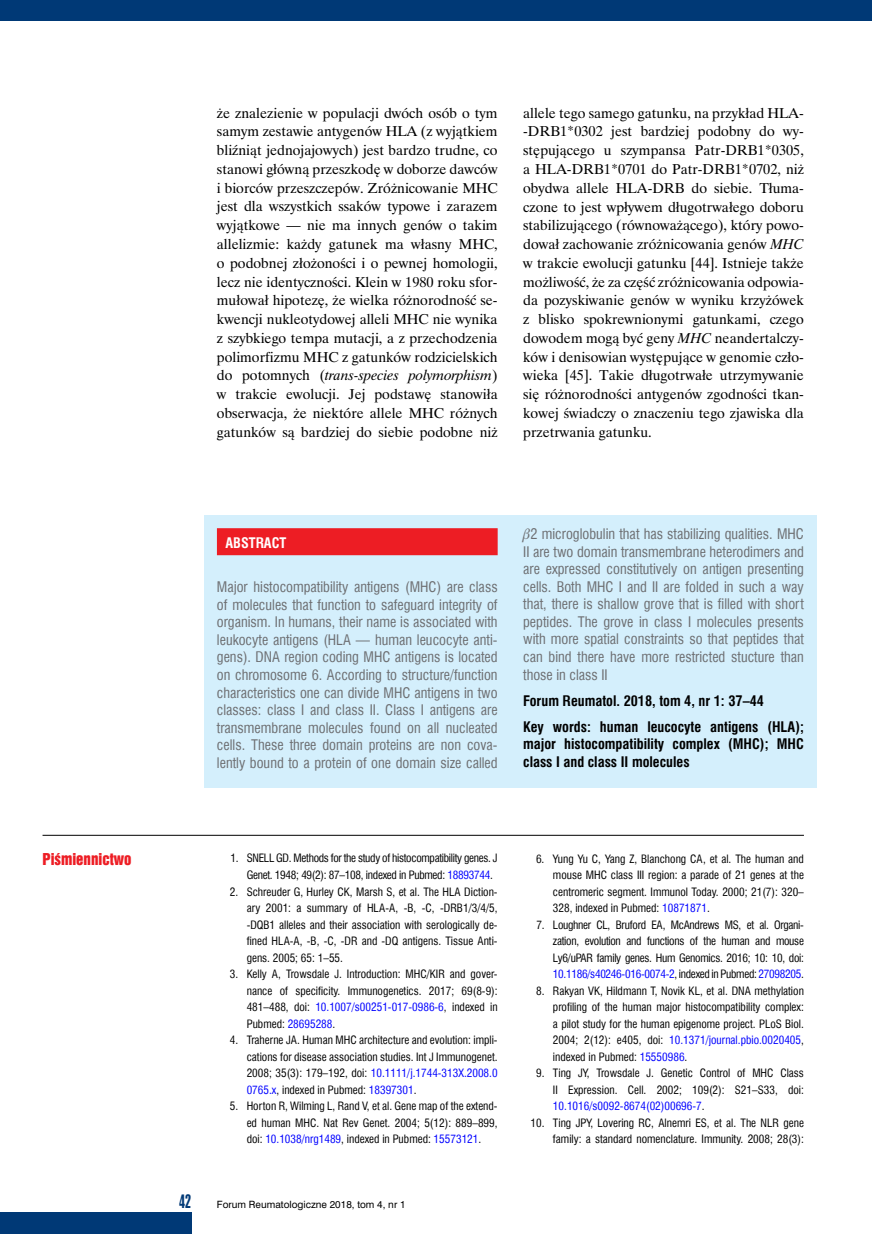
<style>
.page{position:relative;width:872px;height:1234px;background:#fff}
.page>*{position:absolute;margin:0;border:0;box-sizing:border-box;transform-origin:0 0}
.t1{font:18px "Swis 924 EU";color:#003976}
.t2{font:15px "Swis 921 EU";color:#ed1d24}
.t3{font:14.25px/18.8px "Time Ibis EE";color:#000;text-align:justify}
.t4{font:14.25px/17.5px "Swis 721 Cn EU";color:#6d6e71;text-align:justify}
.t5{font:700 14.25px/26.1px "Swis 721 Cn EU";color:#000}
.t6{font:700 14.25px "Swis 721 Cn EU";color:#fff}
.t7{font:11.25px/16.5px "Swis 721 Cn EU";color:#000;text-align:justify}
.t8{font:11.25px/16.5px "Swis 721 Cn EU";letter-spacing:-.025em;color:#000}
.t9{font:9.3px "Swis 721 PL";color:#000}
.s1{font-style:italic}
.s2{color:#00f}
</style>
<div class="page">
<div style="left:0;top:0;width:872px;height:21px;background:#003976"></div>
<div style="left:0;top:1212px;width:191px;height:21px;background:#003976"></div>
<div style="left:204px;top:515px;width:612px;height:272px;background:#d4effc"></div>
<div style="left:217px;top:528px;width:280px;height:27px;background:#ed1d24"></div>
<hr style="left:43px;top:834px;width:761px;height:1px;background:#000">
<p class="t3" style="left:217px;top:103px;width:282px">że znalezienie w populacji dwóch osób o tym samym zestawie antygenów HLA (z wyjątkiem bliźniąt jednojajowych) jest bardzo trudne, co stanowi główną przeszkodę w doborze dawców i biorców przeszczepów. Zróżnicowanie MHC jest dla wszystkich ssaków typowe i zarazem wyjątkowe — nie ma innych genów o takim allelizmie: każdy gatunek ma własny MHC, o podobnej złożoności i o pewnej homologii, lecz nie identyczności. Klein w 1980 roku sfor&shy;mułował hipotezę, że wielka różnorodność se&shy;kwencji nukleotydowej alleli MHC nie wynika z szybkiego tempa mutacji, a z przechodzenia polimorfizmu MHC z gatunków rodzicielskich do potomnych (<span class="s1">trans-species polymorphism</span>) w trakcie ewolucji. Jej podstawę stanowiła obserwacja, że niektóre allele MHC różnych gatunków są bardziej do siebie podobne niż</p>
<p class="t3" style="left:523px;top:103px;width:282px">allele tego samego gatunku, na przykład HLA--DRB1*0302 jest bardziej podobny do wy&shy;stępującego u szympansa Patr-DRB1*0305, a HLA-DRB1*0701 do Patr-DRB1*0702, niż obydwa allele HLA-DRB do siebie. Tłuma&shy;czone to jest wpływem długotrwałego doboru stabilizującego (równoważącego), który powo&shy;dował zachowanie zróżnicowania genów <span class="s1">MHC </span>w trakcie ewolucji gatunku [44]. Istnieje także możliwość, że za część zróżnicowania odpowia&shy;da pozyskiwanie genów w wyniku krzyżówek z blisko spokrewnionymi gatunkami, czego dowodem mogą być geny <span class="s1">MHC</span> neandertalczy&shy;ków i denisowian występujące w genomie czło&shy;wieka [45]. Takie długotrwałe utrzymywanie się różnorodności antygenów zgodności tkan&shy;kowej świadczy o znaczeniu tego zjawiska dla przetrwania gatunku.</p>
<p class="t6" style="left:225px;top:534px;width:62px">ABSTRACT</p>
<p class="t4" style="left:217px;top:578px;width:282px">Major histocompatibility antigens (MHC) are class of molecules that function to safeguard integrity of organism. In humans, their name is associated with leukocyte antigens (HLA — human leucocyte anti&shy;gens). DNA region coding MHC antigens is located on chromosome 6. According to structure/function characteristics one can divide MHC antigens in two classes: class I and class II. Class I antigens are transmembrane molecules found on all nucleated cells. These three domain proteins are non cova&shy;lently bound to a protein of one domain size called</p>
<p class="t4" style="left:523px;top:525px;width:282px;text-indent:7px">2 microglobulin that has stabilizing qualities. MHC II are two domain transmembrane heterodimers and are expressed constitutively on antigen presenting cells. Both MHC I and II are folded in such a way that, there is shallow grove that is filled with short peptides. The grove in class I molecules presents with more spatial constraints so that peptides that can bind there have more restricted stucture than those in class II</p>
<p class="t5" style="left:523px;top:687px;width:282px">Forum Reumatol. 2018, tom 4, nr 1: 37–44<br>Key words: human leucocyte antigens (HLA);</p>
<p class="t5" style="left:523px;top:735px;width:282px;line-height:17.5px">major histocompatibility complex (MHC); MHC class I and class II molecules</p>
<h2 class="t2" style="left:43px;top:849px;width:90px">Piśmiennictwo</h2>
<p class="t8" style="left:247px;top:849px;width:252px;text-indent:-16px">1. SNELL GD. Methods for the study of histocompatibility genes. J<br>Genet. 1948; 49(2): 87–108, indexed in Pubmed: <span class="s2">18893744</span>.</p>
<p class="t7" style="left:247px;top:882px;width:252px;text-indent:-17px">2. Schreuder G, Hurley CK, Marsh S, et al. The HLA Diction&shy;ary 2001: a summary of HLA-A, -B, -C, -DRB1/3/4/5, -DQB1 alleles and their association with serologically de&shy;fined HLA-A, -B, -C, -DR and -DQ antigens. Tissue Anti&shy;gens. 2005; 65: 1–55.</p>
<p class="t7" style="left:247px;top:965px;width:252px;text-indent:-17px">3. Kelly A, Trowsdale J. Introduction: MHC/KIR and gover&shy;nance of specificity. Immunogenetics. 2017; 69(8-9):<br>481–488, doi: <span class="s2">10.1007/s00251-017-0986-6</span>, indexed in Pubmed: <span class="s2">28695288</span>.</p>
<p class="t7" style="left:247px;top:1031px;width:252px;text-indent:-17px">4. Traherne JA. Human MHC architecture and evolution: impli&shy;cations for disease association studies. Int J Immunogenet.<br>2008; 35(3): 179–192, doi: <span class="s2">10.1111/j.1744-313X.2008.0<br>0765.x</span>, indexed in Pubmed: <span class="s2">18397301</span>.</p>
<p class="t7" style="left:247px;top:1097px;width:252px;text-indent:-17px">5. Horton R, Wilming L, Rand V, et al. Gene map of the extend&shy;ed human MHC. Nat Rev Genet. 2004; 5(12): 889–899, doi: <span class="s2">10.1038/nrg1489</span>, indexed in Pubmed: <span class="s2">15573121</span>.</p>
<h1 class="t1" style="left:179px;top:1189px;width:14px">42</h1>
<p class="t9" style="left:217px;top:1198px;width:190px">Forum Reumatologiczne 2018, tom 4, nr 1</p>
<p class="t7" style="left:553px;top:850px;width:252px;text-indent:-17px">6. Yung Yu C, Yang Z, Blanchong CA, et al. The human and mouse MHC class III region: a parade of 21 genes at the centromeric segment. Immunol Today. 2000; 21(7): 320– 328, indexed in Pubmed: <span class="s2">10871871</span>.</p>
<p class="t7" style="left:553px;top:916px;width:252px;text-indent:-16px">7. Loughner CL, Bruford EA, McAndrews MS, et al. Organi&shy;zation, evolution and functions of the human and mouse Ly6/uPAR family genes. Hum Genomics. 2016; 10: 10, doi:<br><span class="s2">10.1186/s40246-016-0074-2</span>, indexed in Pubmed: <span class="s2">27098205</span>.</p>
<p class="t7" style="left:553px;top:982px;width:252px;text-indent:-17px">8. Rakyan VK, Hildmann T, Novik KL, et al. DNA methylation profiling of the human major histocompatibility complex: a pilot study for the human epigenome project. PLoS Biol.<br>2004; 2(12): e405, doi: <span class="s2">10.1371/journal.pbio.0020405</span>, indexed in Pubmed: <span class="s2">15550986</span>.</p>
<p class="t7" style="left:553px;top:1064px;width:252px;text-indent:-17px">9. Ting JY, Trowsdale J. Genetic Control of MHC Class II Expression. Cell. 2002; 109(2): S21–S33, doi:<br><span class="s2">10.1016/s0092-8674(02)00696-7</span>.</p>
<p class="t7" style="left:530px;top:1114px;width:275px;text-align:right">10. Ting JPY, Lovering RC, Alnemri ES, et al. The NLR gene family: a standard nomenclature. Immunity. 2008; 28(3):</p>
</div>
